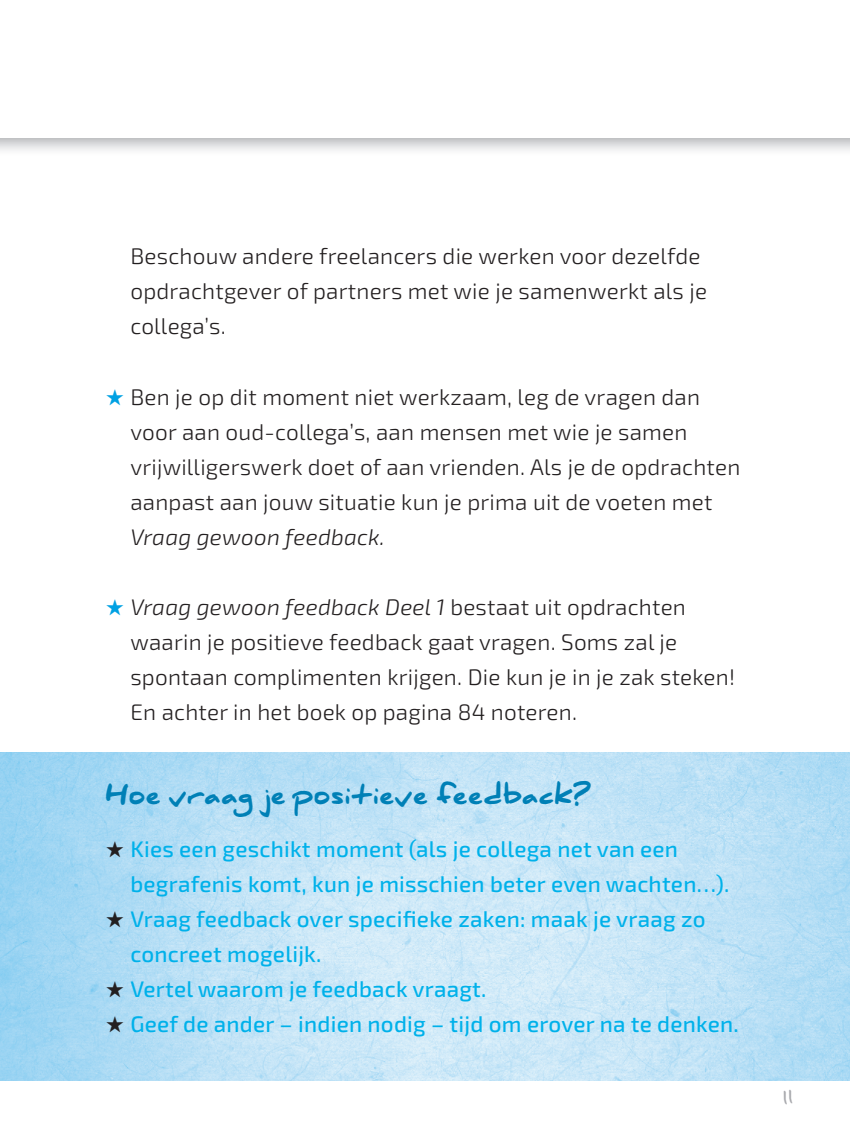
<style>
.page{position:relative;width:850px;height:1133px;background:#fff}
.page>*{position:absolute;margin:0;border:0;box-sizing:border-box;transform-origin:0 0}
.t1{font:900 25px "Daniel";color:#0080b6}
.t2{font:300 22.5px/35px "Exo 2.0";letter-spacing:.01em;color:#231f20}
.t3{font:500 22.5px/35px "Exo 2.0";letter-spacing:.01em;color:#00b1ea}
.t4{font:italic 300 22.5px "Exo 2.0";letter-spacing:.01em;color:#231f20}
.s1{color:#00a1e3}
.s2{font-style:italic}
.s3{color:#231f20}
</style>
<div class="page">
<img style="left:0;top:752px;width:849px;height:328px">
<p class="t2" style="left:130px;top:239px;width:578px">Beschouw andere freelancers die werken voor dezelfde opdrachtgever of partners met wie je samenwerkt als je collega’s.</p>
<p class="t2" style="left:130px;top:379px;width:611px;text-indent:-25px"><span class="s1">★</span> Ben je op dit moment niet werkzaam, leg de vragen dan voor aan oud-collega’s, aan mensen met wie je samen vrijwilligerswerk doet of aan vrienden. Als je de opdrachten aanpast aan jouw situatie kun je prima uit de voeten met</p>
<p class="t4" style="left:130px;top:523px;width:256px">Vraag gewoon feedback.</p>
<p class="t2" style="left:130px;top:589px;width:605px;text-indent:-25px"><span class="s1">★</span> <span class="s2">Vraag gewoon feedback Deel 1</span> bestaat uit opdrachten waarin je positieve feedback gaat vragen. Soms zal je spontaan complimenten krijgen. Die kun je in je zak steken!<br>En achter in het boek op pagina 84 noteren.</p>
<p class="t1" style="left:106px;top:780px;width:486px">Hoe vraag je positieve feedback?</p>
<p class="t3" style="left:130px;top:832px;width:600px;text-indent:-25px"><span class="s3">★</span> Kies een geschikt moment (als je collega net van een begrafenis komt, kun je misschien beter even wachten…).</p>
<p class="t3" style="left:130px;top:902px;width:576px;text-indent:-25px"><span class="s3">★</span> Vraag feedback over specifieke zaken: maak je vraag zo concreet mogelijk.</p>
<p class="t3" style="left:106px;top:972px;width:382px"><span class="s3">★</span> Vertel waarom je feedback vraagt.</p>
<p class="t3" style="left:106px;top:1007px;width:634px"><span class="s3">★</span> Geef de ander – indien nodig – tijd om erover na te denken.</p>
</div>
